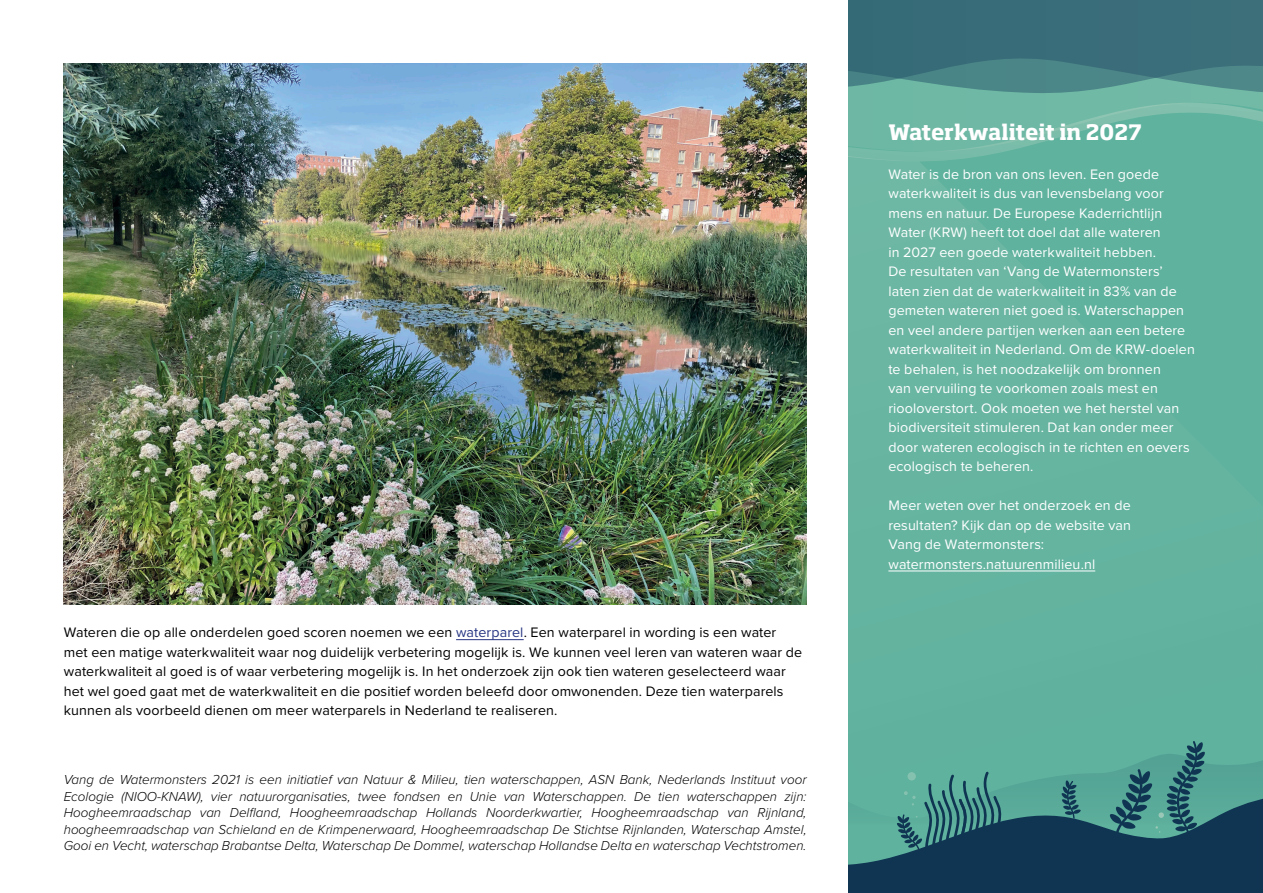
<style>
.page{position:relative;width:1263px;height:893px;background:#fff}
.page>*{position:absolute;margin:0;border:0;box-sizing:border-box;transform-origin:0 0}
.t1{font:700 21px "Soho Std";letter-spacing:-.005em;color:#fff}
.t2{font:14.25px/19.5px "Proxima Nova";letter-spacing:.01em;color:#fff}
.t3{font:14.25px/19.5px "Proxima Nova";letter-spacing:.01em;color:#000}
.t4{font:italic 300 13.5px/16.5px "Proxima Nova";color:#000;text-align:justify}
.s1{color:#263582}
</style>
<div class="page">
<img style="left:64px;top:64px;width:742px;height:541px">
<hr style="left:456px;top:639px;width:68px;height:1px;background:#263582">
<svg style="left:849px;top:0;width:414px;height:110px"></svg>
<svg style="left:849px;top:110px;width:414px;height:640px"></svg>
<div style="left:849px;top:119px;width:200px;height:631px;background:#67b5a1"></div>
<svg style="left:849px;top:750px;width:414px;height:19px"></svg>
<svg style="left:849px;top:769px;width:414px;height:124px;fill:#0f3553"></svg>
<div style="left:907px;top:772px;width:9px;height:8px;background:#85c1af;border-radius:50%"></div>
<svg style="left:904px;top:791px;width:12px;height:14px"></svg>
<svg style="left:924px;top:772px;width:78px;height:81px"></svg>
<svg style="left:1061px;top:780px;width:20px;height:39px"></svg>
<svg style="left:1155px;top:741px;width:51px;height:95px"></svg>
<hr style="left:888px;top:571px;width:207px;height:1px;background:#fff">
<p class="t3" style="left:64px;top:622px;width:740px">Wateren die op alle onderdelen goed scoren noemen we een <span class="s1">waterparel</span>. Een waterparel in wording is een water met een matige waterkwaliteit waar nog duidelijk verbetering mogelijk is. We kunnen veel leren van wateren waar de waterkwaliteit al goed is of waar verbetering mogelijk is. In het onderzoek zijn ook tien wateren geselecteerd waar het wel goed gaat met de waterkwaliteit en die positief worden beleefd door omwonenden. Deze tien waterparels kunnen als voorbeeld dienen om meer waterparels in Nederland te realiseren.</p>
<p class="t4" style="left:64px;top:771px;width:744px">Vang de Watermonsters 2021 is een initiatief van Natuur &amp; Milieu, tien waterschappen, ASN Bank, Nederlands Instituut voor Ecologie (NIOO-KNAW), vier natuurorganisaties, twee fondsen en Unie van Waterschappen. De tien waterschappen zijn:<br>Hoogheemraadschap van Delfland, Hoogheemraadschap Hollands Noorderkwartier, Hoogheemraadschap van Rijnland, hoogheemraadschap van Schieland en de Krimpenerwaard, Hoogheemraadschap De Stichtse Rijnlanden, Waterschap Amstel, Gooi en Vecht, waterschap Brabantse Delta, Waterschap De Dommel, waterschap Hollandse Delta en waterschap Vechtstromen.</p>
<h1 class="t1" style="left:888px;top:118px;width:255px">Waterkwaliteit in 2027</h1>
<p class="t2" style="left:888px;top:164px;width:308px">Water is de bron van ons leven. Een goede waterkwaliteit is dus van levensbelang voor mens en natuur. De Europese Kaderrichtlijn Water (KRW) heeft tot doel dat alle wateren<br>in 2027 een goede waterkwaliteit hebben.<br>De resultaten van ‘Vang de Watermonsters’ laten zien dat de waterkwaliteit in 83% van de gemeten wateren niet goed is. Waterschappen en veel andere partijen werken aan een betere waterkwaliteit in Nederland. Om de KRW-doelen te behalen, is het noodzakelijk om bronnen<br>van vervuiling te voorkomen zoals mest en riooloverstort. Ook moeten we het herstel van biodiversiteit stimuleren. Dat kan onder meer door wateren ecologisch in te richten en oevers ecologisch te beheren.</p>
<p class="t2" style="left:888px;top:495px;width:244px">Meer weten over het onderzoek en de resultaten? Kijk dan op de website van Vang de Watermonsters: watermonsters.natuurenmilieu.nl</p>
</div>
